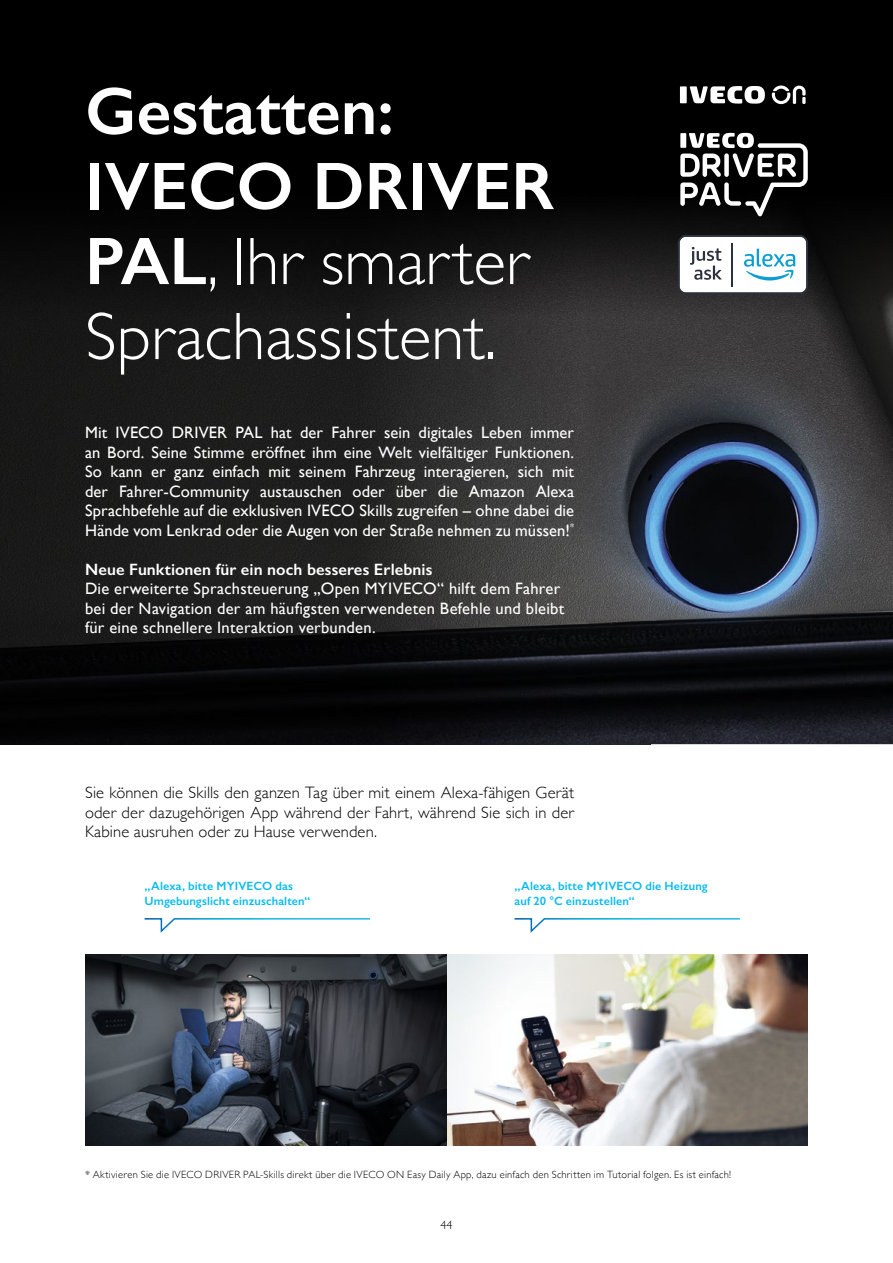
<style>
.page{position:relative;width:893px;height:1263px;background:#fff}
.page>*{position:absolute;margin:0;border:0;box-sizing:border-box;transform-origin:0 0}
.t1{font:300 67.5px/75px "Gill Sans";color:#fff}
.t2{font:16.5px/19.5px "Gill Sans";letter-spacing:.015em;color:#fff;text-align:justify}
.t3{font:300 16.5px/19.5px "Gill Sans";letter-spacing:.01em;color:#000;text-align:justify}
.t4{font:600 16.5px "Gill Sans";letter-spacing:.005em;color:#fff}
.t5{font:600 12px/15px "Gill Sans";letter-spacing:.01em;color:#0bbbef}
.t6{font:300 12px "Gill Sans";color:#000}
.t7{font:300 10.5px "Gill Sans";letter-spacing:.025em;color:#000}
.s1{font-weight:600}
</style>
<div class="page">
<img style="left:85px;top:954px;width:723px;height:191px">
<img style="left:651px;top:355px;width:242px;height:389px">
<img style="left:651px;top:0;width:242px;height:355px">
<img style="left:0;top:0;width:651px;height:744px">
<svg style="left:680px;top:133px;width:128px;height:83px"></svg>
<svg style="left:678px;top:235px;width:130px;height:59px"></svg>
<svg style="left:772px;top:86px;width:34px;height:18px"></svg>
<div style="left:680px;top:86px;width:7px;height:17px;background:#fff"></div>
<svg style="left:690px;top:86px;width:75px;height:18px"></svg>
<svg style="left:144px;top:918px;width:226px;height:15px"></svg>
<svg style="left:514px;top:918px;width:226px;height:15px"></svg>
<h1 class="t1" style="left:85px;top:71px;width:471px"><span class="s1">Gestatten:<br>IVECO DRIVER<br>PAL</span>, Ihr smarter<br>Sprachassistent.</h1>
<p class="t2" style="left:85px;top:423px;width:491px">Mit IVECO DRIVER PAL hat der Fahrer sein digitales Leben immer an Bord. Seine Stimme eröffnet ihm eine Welt vielfältiger Funktionen.<br>So kann er ganz einfach mit seinem Fahrzeug interagieren, sich mit der Fahrer-Community austauschen oder über die Amazon Alexa Sprachbefehle auf die exklusiven IVECO Skills zugreifen – ohne dabei die Hände vom Lenkrad oder die Augen von der Straße nehmen zu müssen!<sup>*</sup></p>
<p class="t4" style="left:85px;top:559px;width:349px">Neue Funktionen für ein noch besseres Erlebnis</p>
<p class="t2" style="left:85px;top:579px;width:481px;text-align:left">Die erweiterte Sprachsteuerung „Open MYIVECO“ hilft dem Fahrer bei der Navigation der am häufigsten verwendeten Befehle und bleibt für eine schnellere Interaktion verbunden.</p>
<p class="t3" style="left:85px;top:782px;width:491px">Sie können die Skills den ganzen Tag über mit einem Alexa-fähigen Gerät oder der dazugehörigen App während der Fahrt, während Sie sich in der Kabine ausruhen oder zu Hause verwenden.</p>
<p class="t5" style="left:145px;top:879px;width:167px">„Alexa, bitte MYIVECO das<br>Umgebungslicht einzuschalten“</p>
<p class="t5" style="left:514px;top:879px;width:195px">„Alexa, bitte MYIVECO die Heizung auf 20 °C einzustellen“</p>
<p class="t7" style="left:85px;top:1166px;width:648px">* Aktivieren Sie die IVECO DRIVER PAL-Skills direkt über die IVECO ON Easy Daily App, dazu einfach den Schritten im Tutorial folgen. Es ist einfach!</p>
<p class="t6" style="left:440px;top:1215px;width:13px">44</p>
</div>
